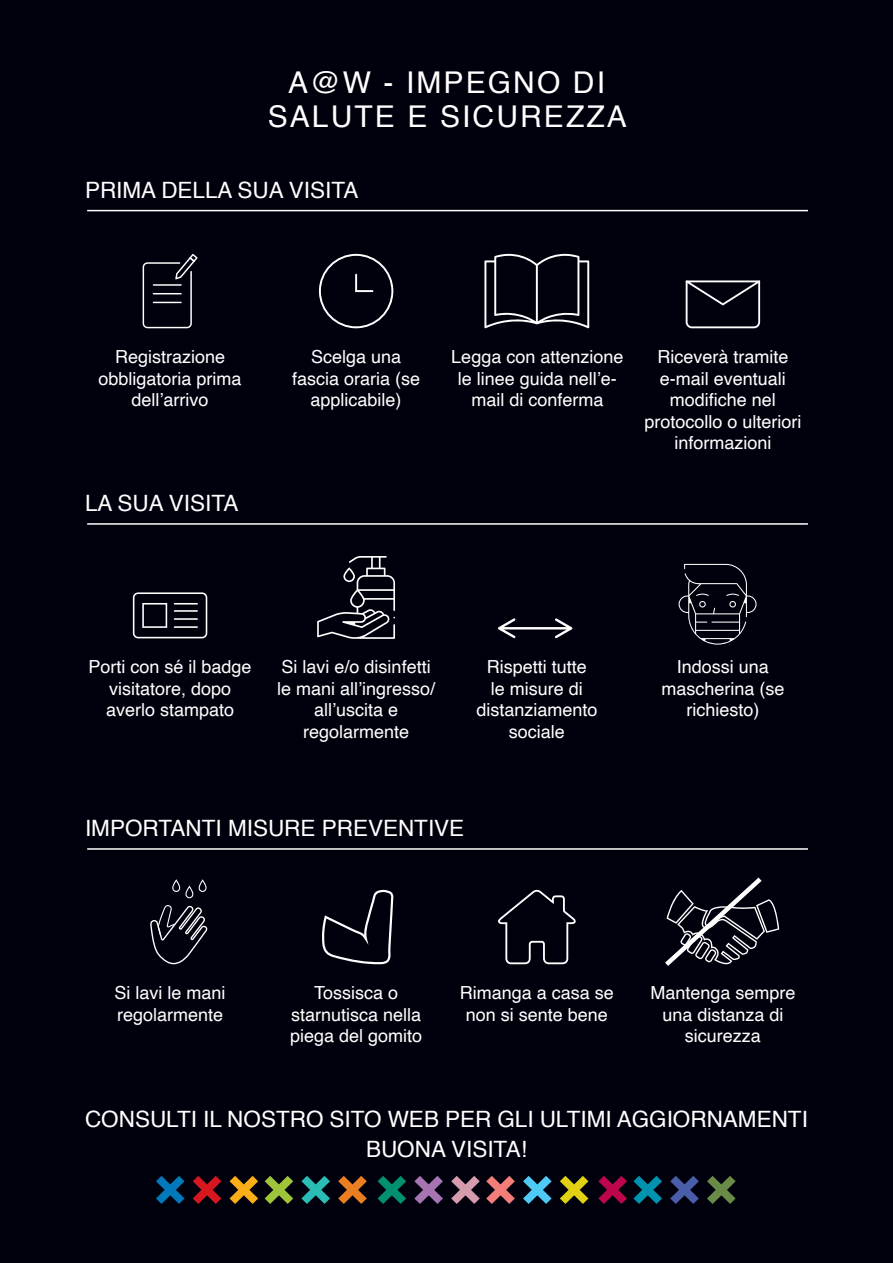
<style>
.page{position:relative;width:893px;height:1263px;background:#00000d}
.page>*{position:absolute;margin:0;border:0;box-sizing:border-box;transform-origin:0 0}
.t1{font:30px/33.8px "Helvetica";letter-spacing:.07em;color:#fff;text-align:center}
.t2{font:22.5px/30px "Helvetica";color:#fff;text-align:center}
.t3{font:18px/21.6px "Helvetica";color:#fff;text-align:center}
</style>
<div class="page">
<hr style="left:87px;top:210px;width:721px;height:1px;background:#fff">
<hr style="left:87px;top:523px;width:721px;height:2px;background:#fff">
<hr style="left:87px;top:848px;width:721px;height:2px;background:#fff">
<svg style="left:143px;top:254px;width:55px;height:74px"></svg>
<svg style="left:319px;top:254px;width:74px;height:74px"></svg>
<svg style="left:484px;top:254px;width:105px;height:74px"></svg>
<svg style="left:686px;top:280px;width:74px;height:48px"></svg>
<svg style="left:150px;top:905px;width:57px;height:59px"></svg>
<svg style="left:172px;top:879px;width:35px;height:19px"></svg>
<svg style="left:498px;top:889px;width:78px;height:75px"></svg>
<svg style="left:322px;top:889px;width:71px;height:75px"></svg>
<svg style="left:133px;top:592px;width:74px;height:46px"></svg>
<hr style="left:174px;top:610px;width:24px;height:2px;background:#fff">
<hr style="left:174px;top:618px;width:24px;height:2px;background:#fff">
<hr style="left:174px;top:626px;width:24px;height:2px;background:#fff">
<svg style="left:498px;top:618px;width:74px;height:20px"></svg>
<svg style="left:665px;top:877px;width:114px;height:89px"></svg>
<svg style="left:317px;top:556px;width:78px;height:83px"></svg>
<svg style="left:679px;top:564px;width:77px;height:81px"></svg>
<svg style="left:156px;top:1176px;width:29px;height:28px"></svg>
<svg style="left:378px;top:1176px;width:28px;height:28px"></svg>
<svg style="left:265px;top:1176px;width:28px;height:28px"></svg>
<svg style="left:486px;top:1176px;width:29px;height:28px"></svg>
<svg style="left:633px;top:1176px;width:29px;height:28px"></svg>
<svg style="left:229px;top:1176px;width:29px;height:28px"></svg>
<svg style="left:451px;top:1176px;width:29px;height:28px"></svg>
<svg style="left:598px;top:1176px;width:29px;height:28px"></svg>
<svg style="left:338px;top:1176px;width:29px;height:28px"></svg>
<svg style="left:560px;top:1176px;width:28px;height:28px"></svg>
<svg style="left:707px;top:1176px;width:29px;height:28px"></svg>
<svg style="left:193px;top:1176px;width:28px;height:28px"></svg>
<svg style="left:414px;top:1176px;width:29px;height:28px"></svg>
<svg style="left:301px;top:1176px;width:29px;height:28px"></svg>
<svg style="left:523px;top:1176px;width:29px;height:28px"></svg>
<svg style="left:670px;top:1176px;width:29px;height:28px"></svg>
<h1 class="t1" style="left:268px;top:67px;width:361px">A@W - IMPEGNO DI<br>SALUTE E SICUREZZA</h1>
<p class="t2" style="left:85px;top:175px;width:275px">PRIMA DELLA SUA VISITA</p>
<p class="t3" style="left:99px;top:346px;width:145px">Registrazione obbligatoria prima dell’arrivo</p>
<p class="t2" style="left:85px;top:489px;width:155px">LA SUA VISITA</p>
<p class="t3" style="left:292px;top:346px;width:130px">Scelga una fascia oraria (se applicabile)</p>
<p class="t3" style="left:451px;top:346px;width:174px">Legga con attenzione le linee guida nell’e&shy;mail di conferma</p>
<p class="t3" style="left:644px;top:346px;width:159px">Riceverà tramite e-mail eventuali modifiche nel protocollo o ulteriori informazioni</p>
<p class="t3" style="left:89px;top:657px;width:165px">Porti con sé il badge visitatore, dopo averlo stampato</p>
<p class="t3" style="left:277px;top:657px;width:160px">Si lavi e/o disinfetti le mani all’ingresso/ all’uscita e regolarmente</p>
<p class="t3" style="left:476px;top:657px;width:123px">Rispetti tutte<br>le misure di distanziamento sociale</p>
<p class="t3" style="left:661px;top:657px;width:125px">Indossi una mascherina (se richiesto)</p>
<p class="t2" style="left:85px;top:814px;width:381px">IMPORTANTI MISURE PREVENTIVE</p>
<p class="t3" style="left:115px;top:982px;width:113px;text-align:left">Si lavi le mani regolarmente</p>
<p class="t3" style="left:290px;top:982px;width:134px">Tossisca o starnutisca nella piega del gomito</p>
<p class="t3" style="left:460px;top:982px;width:156px">Rimanga a casa se non si sente bene</p>
<p class="t3" style="left:650px;top:982px;width:147px">Mantenga sempre una distanza di sicurezza</p>
<p class="t2" style="left:85px;top:1105px;width:724px">CONSULTI IL NOSTRO SITO WEB PER GLI ULTIMI AGGIORNAMENTI<br>BUONA VISITA!</p>
</div>
